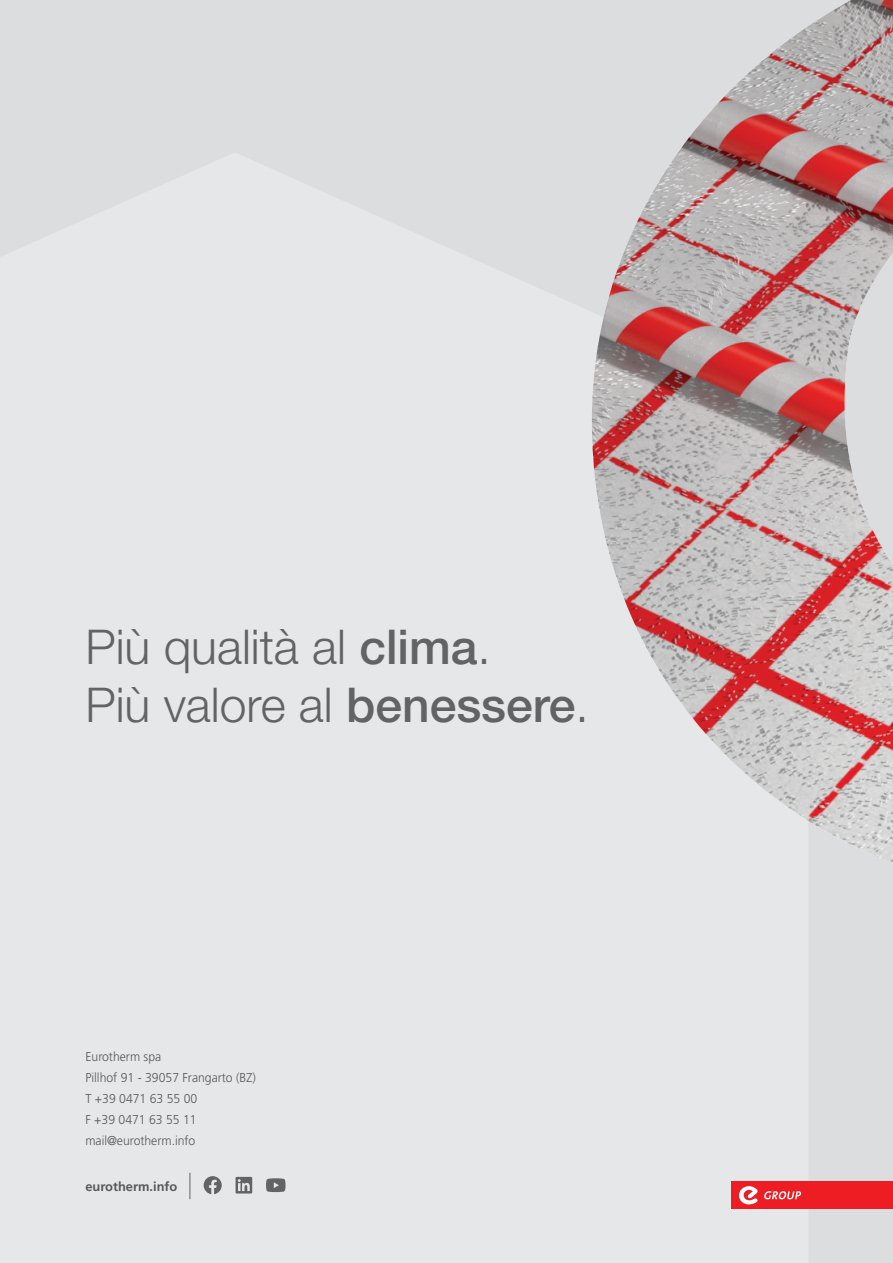
<style>
.page{position:relative;width:893px;height:1263px;background:#e6e7e8}
.page>*{position:absolute;margin:0;border:0;box-sizing:border-box;transform-origin:0 0}
.t1{font:300 48px "Helvetica Neue LT Pro";color:#636366}
.The_Sans_P_11_14_hau{font:300 12.9px "Frutiger LT Pro";color:#57585a;scale:.95 1}
.The_Sans_P_11_14_hau-2{font:700 12.9px "Frutiger LT Pro";color:#57585a}
.s1{font-weight:500}
</style>
<div class="page">
<div style="left:732px;top:1181px;width:161px;height:28px;background:#ee1d23"></div>
<svg style="left:236px;top:1177px;width:16px;height:16px"></svg>
<svg style="left:204px;top:1176px;width:18px;height:18px"></svg>
<svg style="left:266px;top:1178px;width:20px;height:14px"></svg>
<svg style="left:190px;top:1173px;width:1px;height:26px"></svg>
<svg style="left:739px;top:1186px;width:62px;height:18px"></svg>
<img style="left:592px;top:0;width:301px;height:862px">
<p class="t1" style="left:86px;top:618px;width:407px">Più qualità al <span class="s1">clima</span>.</p>
<p class="t1" style="left:86px;top:676px;width:505px">Più valore al <span class="s1">benessere</span>.</p>
<p class="The_Sans_P_11_14_hau" style="left:85px;top:1049px;width:81px">Eurotherm spa</p>
<p class="The_Sans_P_11_14_hau" style="left:85px;top:1070px;width:181px">Pillhof 91 - 39057 Frangarto (BZ)</p>
<p class="The_Sans_P_11_14_hau" style="left:85px;top:1091px;width:119px">T +39 0471 63 55 00</p>
<p class="The_Sans_P_11_14_hau" style="left:85px;top:1112px;width:119px">F +39 0471 63 55 11</p>
<p class="The_Sans_P_11_14_hau" style="left:85px;top:1133px;width:117px">mail@eurotherm.info</p>
<p class="The_Sans_P_11_14_hau-2" style="left:85px;top:1179px;width:93px">eurotherm.info</p>
</div>
